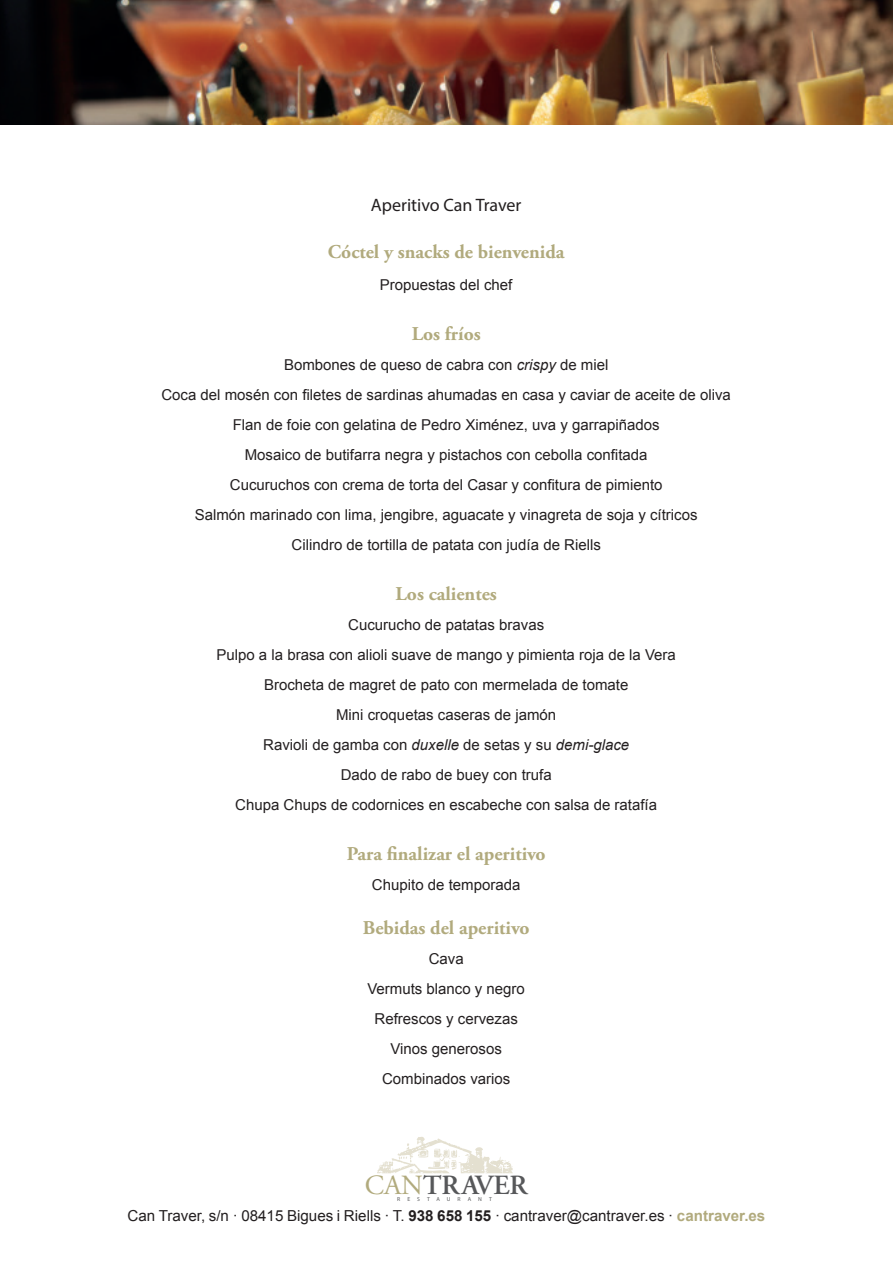
<style>
.page{position:relative;width:893px;height:1263px;background:#fff}
.page>*{position:absolute;margin:0;border:0;box-sizing:border-box;transform-origin:0 0}
.t1{font:600 27.75px "Adobe Garamond Pro";letter-spacing:-.01em;color:#57585a}
.t2{font:700 19.5px "Adobe Garamond Pro";color:#b1aa7d}
.t3{font:18px "Myriad Pro";color:#231f20}
.t4{font:15.15px "Arial";color:#231f20}
.t5{font:15px "Arial";color:#231f20}
.t6{font:5.7px "Myriad Pro";letter-spacing:1.22em;color:#57585a}
.s1{font-style:italic}
.s2{font-weight:400;color:#b1aa7d}
.s3{font-weight:700}
.s4{font-weight:700;color:#b1aa7d}
</style>
<div class="page">
<img style="left:0;top:0;width:893px;height:124px">
<svg style="left:377px;top:1137px;width:136px;height:36px"></svg>
<p class="t3" style="left:371px;top:194px;width:152px">Aperitivo Can Traver</p>
<p class="t2" style="left:328px;top:241px;width:238px">Cóctel y snacks de bienvenida</p>
<p class="t5" style="left:380px;top:275px;width:134px">Propuestas del chef</p>
<p class="t2" style="left:412px;top:322px;width:71px">Los fríos</p>
<p class="t5" style="left:284px;top:355px;width:326px">Bombones de queso de cabra con <span class="s1">crispy</span> de miel</p>
<p class="t5" style="left:161px;top:385px;width:571px">Coca del mosén con filetes de sardinas ahumadas en casa y caviar de aceite de oliva</p>
<p class="t5" style="left:233px;top:415px;width:428px">Flan de foie con gelatina de Pedro Ximénez, uva y garrapiñados</p>
<p class="t5" style="left:245px;top:445px;width:404px">Mosaico de butifarra negra y pistachos con cebolla confitada</p>
<p class="t5" style="left:230px;top:475px;width:434px">Cucuruchos con crema de torta del Casar y confitura de pimiento</p>
<p class="t5" style="left:195px;top:505px;width:504px">Salmón marinado con lima, jengibre, aguacate y vinagreta de soja y cítricos</p>
<p class="t5" style="left:291px;top:535px;width:311px">Cilindro de tortilla de patata con judía de Riells</p>
<p class="t2" style="left:396px;top:582px;width:103px">Los calientes</p>
<p class="t5" style="left:348px;top:615px;width:197px">Cucurucho de patatas bravas</p>
<p class="t5" style="left:216px;top:645px;width:461px">Pulpo a la brasa con alioli suave de mango y pimienta roja de la Vera</p>
<p class="t5" style="left:264px;top:675px;width:366px">Brocheta de magret de pato con mermelada de tomate</p>
<p class="t5" style="left:336px;top:705px;width:222px">Mini croquetas caseras de jamón</p>
<p class="t5" style="left:263px;top:735px;width:368px">Ravioli de gamba con <span class="s1">duxelle</span> de setas y su <span class="s1">demi-glace</span></p>
<p class="t5" style="left:341px;top:765px;width:212px">Dado de rabo de buey con trufa</p>
<p class="t5" style="left:235px;top:795px;width:423px">Chupa Chups de codornices en escabeche con salsa de ratafía</p>
<p class="t2" style="left:347px;top:842px;width:200px">Para finalizar el aperitivo</p>
<p class="t5" style="left:372px;top:875px;width:150px">Chupito de temporada</p>
<p class="t2" style="left:363px;top:916px;width:168px">Bebidas del aperitivo</p>
<p class="t5" style="left:429px;top:949px;width:37px">Cava</p>
<p class="t5" style="left:367px;top:979px;width:159px">Vermuts blanco y negro</p>
<p class="t5" style="left:374px;top:1009px;width:145px">Refrescos y cervezas</p>
<p class="t5" style="left:390px;top:1039px;width:113px">Vinos generosos</p>
<p class="t5" style="left:382px;top:1069px;width:130px">Combinados varios</p>
<p class="t1" style="left:365px;top:1169px;width:164px"><span class="s2">CAN</span>TRAVER</p>
<p class="t6" style="left:397px;top:1196px;width:96px">RESTAURANT</p>
<p class="t4" style="left:128px;top:1206px;width:639px">Can Traver, s/n · 08415 Bigues i Riells · T. <span class="s3">938 658 155</span> · cantraver@cantraver.es · <span class="s4">cantraver.es</span></p>
</div>
